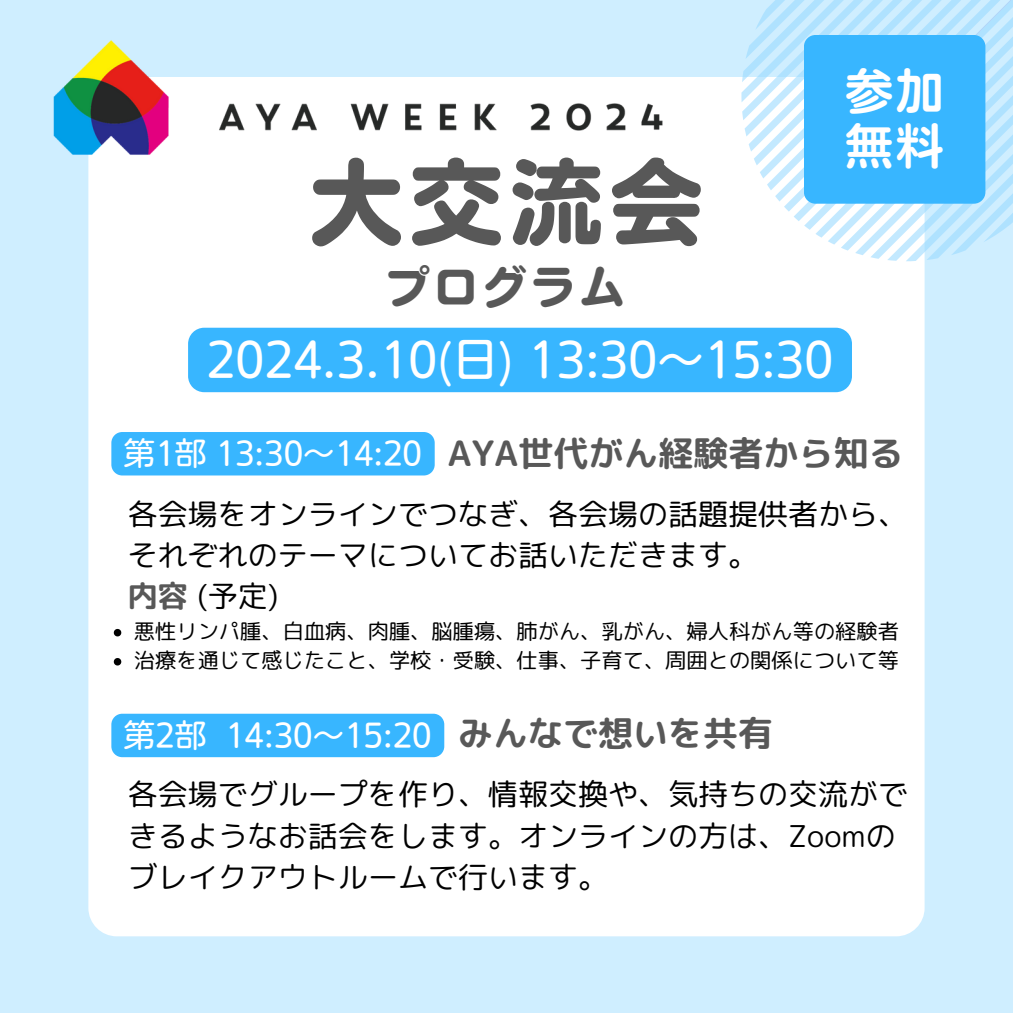
<style>
.page{position:relative;width:1013px;height:1013px;background:#fff}
.page>*{position:absolute;margin:0;border:0;box-sizing:border-box;transform-origin:0 0}
.t1{font:92.5px "Nud Motoya Maru Std W6";color:#585858}
.t2{font:47.62px "Nud Motoya Maru Std W5";color:#fff}
.t3{font:46.25px "Nud Motoya Maru Std W3";color:#fff}
.t4{font:45px "Nud Motoya Maru Std W6";letter-spacing:.08em;color:#585858}
.t5{font:35px "rounded mplus 1 p bold";color:#585858}
.t6{font:31.25px "Nud Motoya Maru Std W3";color:#fff}
.t7{font:30px "rounded mplus 1 p regular";color:#000}
.t8{font:21.25px "rounded mplus 1 p regular";color:#000}
.s1{font-family:"rounded mplus 1 p bold";color:#585858}
</style>
<div class="page">
<div style="left:0;top:219px;width:1012px;height:793px;background:#cfeeff"></div>
<div style="left:88px;top:77px;width:836px;height:859px;background:#fff;border-radius:28px"></div>
<svg style="left:114px;top:629px;width:7px;height:7px"></svg>
<svg style="left:114px;top:658px;width:7px;height:7px"></svg>
<svg style="left:741px;top:0;width:271px;height:261px"></svg>
<div style="left:804px;top:35px;width:181px;height:169px;background:#38b6ff;border-radius:12px"></div>
<img style="left:0;top:0;width:741px;height:219px">
<div style="left:188px;top:328px;width:664px;height:64px;background:#38b6ff"></div>
<div style="left:111px;top:432px;width:323px;height:43px;background:#38b6ff"></div>
<div style="left:111px;top:713px;width:333px;height:44px;background:#38b6ff"></div>
<p class="t1" style="left:310px;top:156px;width:394px">大交流会</p>
<p class="t4" style="left:385px;top:264px;width:241px">プログラム</p>
<p class="t3" style="left:206px;top:336px;width:628px">2024.3.10(日) 13:30～15:30</p>
<p class="t2" style="left:845px;top:67px;width:100px">参加</p>
<p class="t2" style="left:845px;top:122px;width:100px">無料</p>
<p class="t5" style="left:448px;top:428px;width:457px">AYA世代がん経験者から知る</p>
<p class="t7" style="left:128px;top:492px;width:782px">各会場をオンラインでつなぎ、各会場の話題提供者から、</p>
<p class="t7" style="left:128px;top:534px;width:632px">それぞれのテーマについてお話いただきます。</p>
<p class="t7" style="left:128px;top:575px;width:152px"><span class="s1">内容</span> (予定)</p>
<p class="t6" style="left:124px;top:438px;width:300px">第1部 13:30～14:20</p>
<p class="t8" style="left:134px;top:616px;width:766px">悪性リンパ腫、白血病、肉腫、脳腫瘍、肺がん、乳がん、婦人科がん等の経験者</p>
<p class="t8" style="left:134px;top:645px;width:766px">治療を通じて感じたこと、学校・受験、仕事、子育て、周囲との関係について等</p>
<p class="t5" style="left:458px;top:708px;width:316px">みんなで想いを共有</p>
<p class="t7" style="left:128px;top:773px;width:782px">各会場でグループを作り、情報交換や、気持ちの交流がで</p>
<p class="t7" style="left:128px;top:814px;width:769px">きるようなお話会をします。オンラインの方は、Zoomの</p>
<p class="t7" style="left:128px;top:855px;width:482px">ブレイクアウトルームで行います。</p>
<p class="t6" style="left:124px;top:719px;width:309px">第2部 14:30～15:20</p>
</div>
